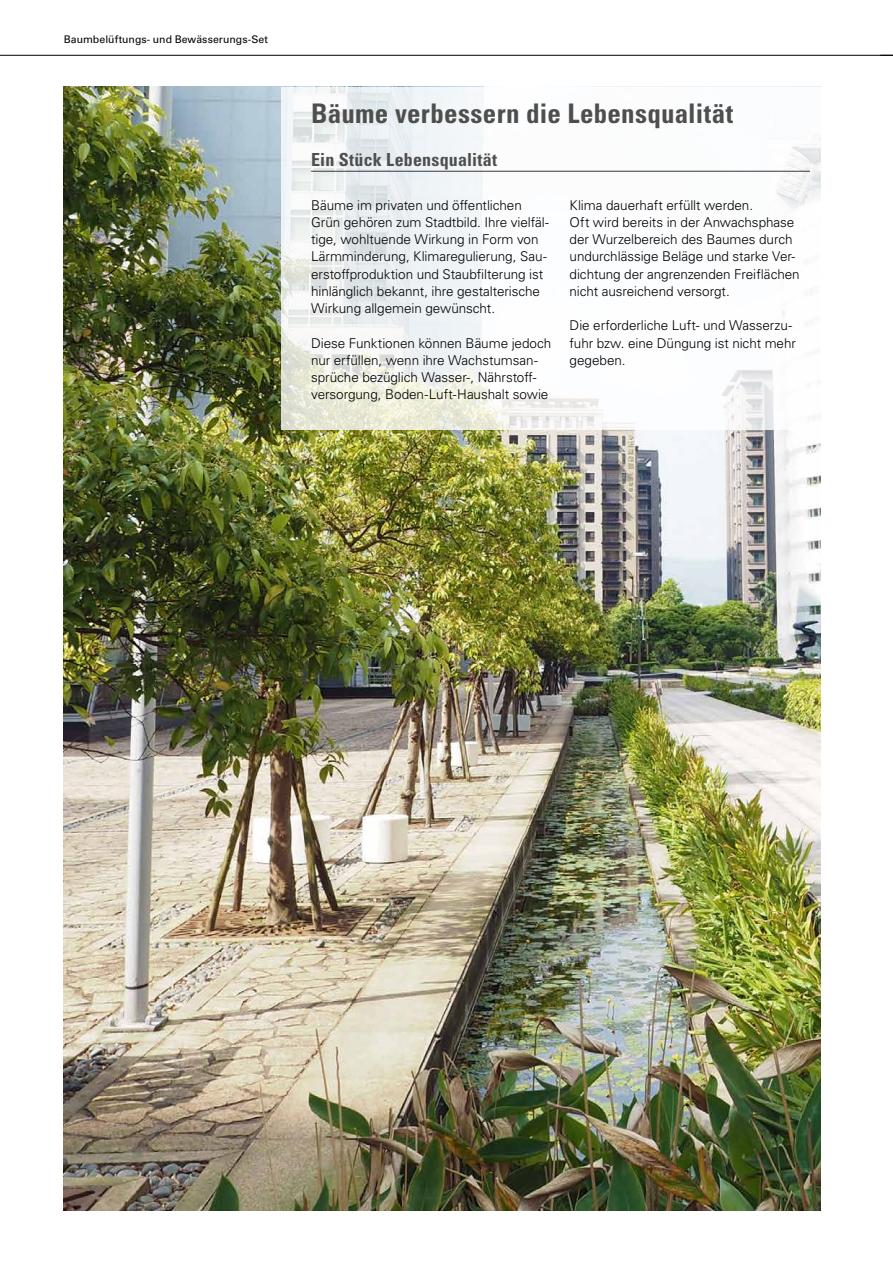
<style>
.page{position:relative;width:893px;height:1263px;background:#fff}
.page>*{position:absolute;margin:0;border:0;box-sizing:border-box;transform-origin:0 0}
.t1{font:700 condensed 27px "Univers LT Pro";letter-spacing:.01em;color:#4e4e4d}
.t2{font:700 condensed 18px "Univers LT Pro";letter-spacing:.01em;color:#4e4e4d}
.t3{font:300 13.5px/17.2px "Univers LT Pro 45";letter-spacing:-.005em;color:#000}
.t4{font:10.5px "Univers LT Pro 55 Roman";letter-spacing:.005em;color:#000}
</style>
<div class="page">
<img style="left:64px;top:87px;width:757px;height:1123px">
<svg style="left:281px;top:87px;width:540px;height:342px"></svg>
<hr style="left:311px;top:171px;width:499px;height:1px;background:#4e4e4d">
<hr style="left:0;top:55px;width:893px;height:1px;background:#000">
<svg style="left:880px;top:55px;width:13px;height:1px"></svg>
<p class="t4" style="left:64px;top:32px;width:206px">Baumbelüftungs- und Bewässerungs-Set</p>
<h1 class="t1" style="left:311px;top:97px;width:424px">Bäume verbessern die Lebensqualität</h1>
<h2 class="t2" style="left:311px;top:149px;width:188px">Ein Stück Lebensqualität</h2>
<p class="t3" style="left:311px;top:196px;width:239px">Bäume im privaten und öffentlichen Grün gehören zum Stadtbild. Ihre vielfäl&shy;tige, wohltuende Wirkung in Form von Lärmminderung, Klimaregulierung, Sau&shy;erstoffproduktion und Staubfilterung ist hinlänglich bekannt, ihre gestalterische Wirkung allgemein gewünscht.</p>
<p class="t3" style="left:311px;top:334px;width:242px">Diese Funktionen können Bäume jedoch nur erfüllen, wenn ihre Wachstumsan&shy;sprüche bezüglich Wasser-, Nährstoff&shy;versorgung, Boden-Luft-Haushalt sowie</p>
<p class="t3" style="left:570px;top:196px;width:232px">Klima dauerhaft erfüllt werden.<br>Oft wird bereits in der Anwachsphase der Wurzelbereich des Baumes durch undurchlässige Beläge und starke Ver&shy;dichtung der angrenzenden Freiflächen nicht ausreichend versorgt.</p>
<p class="t3" style="left:570px;top:317px;width:228px">Die erforderliche Luft- und Wasserzu&shy;fuhr bzw. eine Düngung ist nicht mehr gegeben.</p>
</div>
